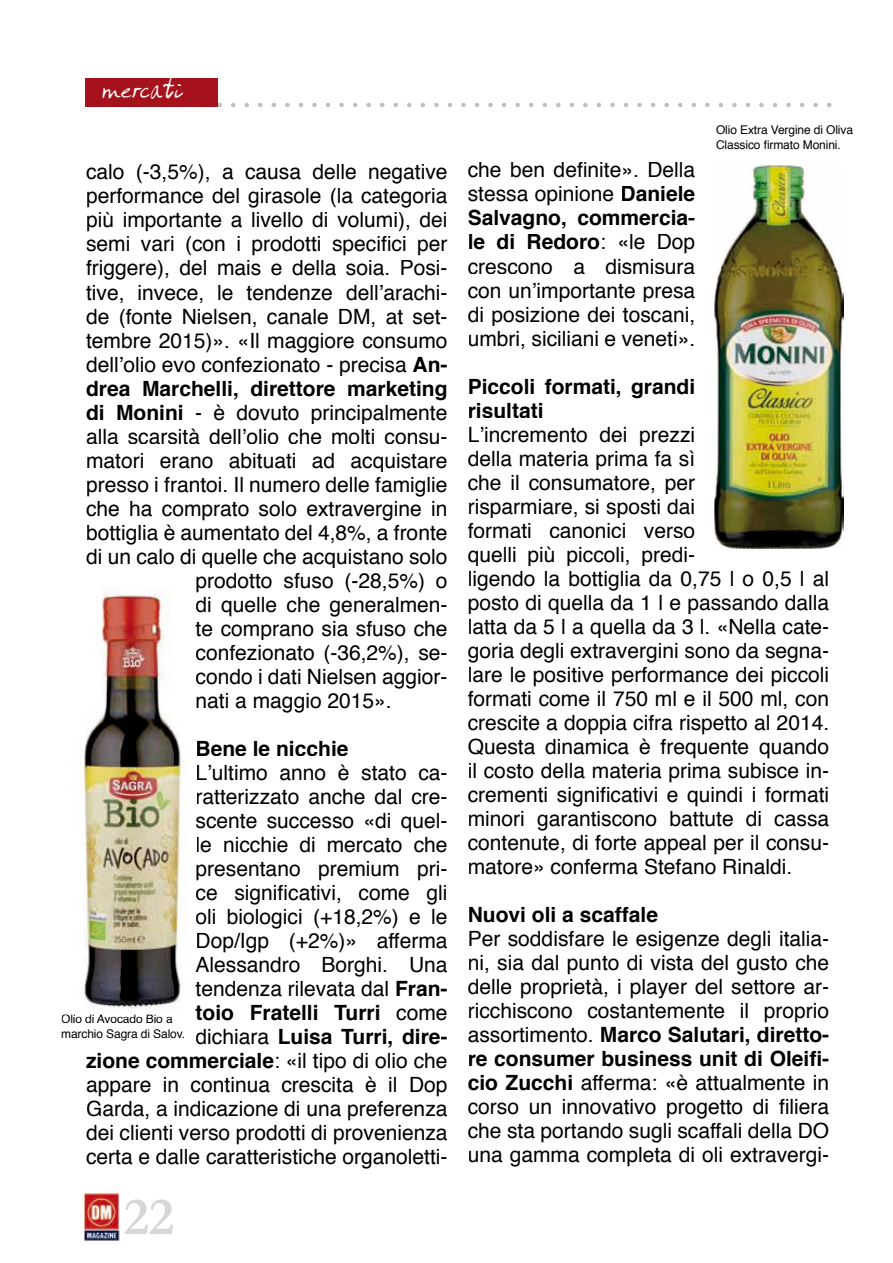
<style>
.page{position:relative;width:893px;height:1263px;background:#fff}
.page>*{position:absolute;margin:0;border:0;box-sizing:border-box;transform-origin:0 0}
.t1{font:700 54px "Garamond";color:#d7d7d7}
.t2{font:26.25px "Amano";color:#fff}
.t3{font:21px/24px "Helvetica";color:#010000;text-align:justify}
.t4{font:700 21px/24px "Helvetica";color:#010000}
.t5{font:12px/15px "Helvetica";letter-spacing:-.01em;color:#010000}
.s1{font-weight:700}
</style>
<div class="page">
<img style="left:85px;top:1191px;width:34px;height:50px">
<svg style="left:218px;top:103px;width:613px;height:4px"></svg>
<div style="left:85px;top:79px;width:133px;height:28px;background:#a6121c"></div>
<img style="left:82px;top:587px;width:105px;height:423px">
<img style="left:714px;top:165px;width:129px;height:384px">
<img style="left:68px;top:1014px;width:88px;height:2px">
<p class="t2" style="left:101px;top:74px;width:83px">mercati</p>
<p class="t3" style="left:86px;top:161px;width:363px">calo (-3,5%), a causa delle negative</p>
<p class="t3" style="left:86px;top:185px;width:363px">performance del girasole (la categoria</p>
<p class="t3" style="left:86px;top:209px;width:363px">più importante a livello di volumi), dei</p>
<p class="t3" style="left:86px;top:233px;width:363px">semi vari (con i prodotti specifici per</p>
<p class="t3" style="left:86px;top:257px;width:363px">friggere), del mais e della soia. Posi-</p>
<p class="t3" style="left:86px;top:281px;width:363px">tive, invece, le tendenze dell’arachi-</p>
<p class="t3" style="left:86px;top:305px;width:363px">de (fonte Nielsen, canale DM, at set-</p>
<p class="t3" style="left:86px;top:329px;width:363px">tembre 2015)». «Il maggiore consumo</p>
<p class="t3" style="left:86px;top:353px;width:363px">dell’olio evo confezionato - precisa <span class="s1">An-</span></p>
<p class="t4" style="left:86px;top:376px;width:363px">drea Marchelli, direttore marketing</p>
<p class="t3" style="left:86px;top:401px;width:363px"><span class="s1">di Monini</span> - è dovuto principalmente</p>
<p class="t3" style="left:86px;top:425px;width:363px">alla scarsità dell’olio che molti consu-</p>
<p class="t3" style="left:86px;top:449px;width:363px">matori erano abituati ad acquistare</p>
<p class="t3" style="left:86px;top:473px;width:363px">presso i frantoi. Il numero delle famiglie</p>
<p class="t3" style="left:86px;top:497px;width:363px">che ha comprato solo extravergine in</p>
<p class="t3" style="left:86px;top:521px;width:363px">bottiglia è aumentato del 4,8%, a fronte</p>
<p class="t3" style="left:86px;top:545px;width:363px">di un calo di quelle che acquistano solo</p>
<p class="t3" style="left:196px;top:569px;width:253px">prodotto sfuso (-28,5%) o</p>
<p class="t3" style="left:196px;top:593px;width:253px">di quelle che generalmen-</p>
<p class="t3" style="left:196px;top:617px;width:253px">te comprano sia sfuso che</p>
<p class="t3" style="left:196px;top:641px;width:253px">confezionato (-36,2%), se-</p>
<p class="t3" style="left:196px;top:665px;width:253px">condo i dati Nielsen aggior-</p>
<p class="t3" style="left:196px;top:689px;width:198px">nati a maggio 2015».</p>
<p class="t4" style="left:196px;top:736px;width:154px">Bene le nicchie</p>
<p class="t3" style="left:86px;top:761px;width:363px;text-align:right">L’ultimo anno è stato ca-<br>ratterizzato anche dal cre-<br>scente successo «di quel-<br>le nicchie di mercato che presentano premium pri-<br>ce significativi, come gli<br>oli biologici (+18,2%) e le<br>Dop/Igp (+2%)» afferma<br>Alessandro Borghi. Una<br>tendenza rilevata dal <span class="s1">Fran-<br>toio Fratelli Turri</span> come<br>dichiara <span class="s1">Luisa Turri, dire-<br>zione commerciale</span>: «il tipo di olio che appare in continua crescita è il Dop<br>Garda, a indicazione di una preferenza dei clienti verso prodotti di provenienza certa e dalle caratteristiche organoletti-</p>
<p class="t5" style="left:61px;top:1012px;width:125px">Olio di Avocado Bio a marchio Sagra di Salov.</p>
<h1 class="t1" style="left:124px;top:1185px;width:52px">22</h1>
<p class="t5" style="left:716px;top:123px;width:138px">Olio Extra Vergine di Oliva<br>Classico firmato Monini.</p>
<p class="t3" style="left:468px;top:159px;width:229px">che ben definite». Della stessa opinione <span class="s1">Daniele Salvagno, commercia&shy;le di Redoro</span>: «le Dop crescono a dismisura con un’importante presa di posizione dei toscani, umbri, siciliani e veneti».</p>
<p class="t4" style="left:468px;top:374px;width:229px">Piccoli formati, grandi risultati</p>
<p class="t3" style="left:468px;top:423px;width:363px;text-align:left">L’incremento dei prezzi<br>della materia prima fa sì<br>che il consumatore, per<br>risparmiare, si sposti dai<br>formati canonici verso<br>quelli più piccoli, predi-<br>ligendo la bottiglia da 0,75 l o 0,5 l al posto di quella da 1 l e passando dalla latta da 5 l a quella da 3 l. «Nella cate&shy;goria degli extravergini sono da segna&shy;lare le positive performance dei piccoli formati come il 750 ml e il 500 ml, con crescite a doppia cifra rispetto al 2014.<br>Questa dinamica è frequente quando il costo della materia prima subisce in&shy;crementi significativi e quindi i formati minori garantiscono battute di cassa contenute, di forte appeal per il consu&shy;matore» conferma Stefano Rinaldi.</p>
<p class="t4" style="left:468px;top:902px;width:192px">Nuovi oli a scaffale</p>
<p class="t3" style="left:468px;top:927px;width:363px">Per soddisfare le esigenze degli italia&shy;ni, sia dal punto di vista del gusto che delle proprietà, i player del settore ar&shy;ricchiscono costantemente il proprio assortimento. <span class="s1">Marco Salutari, diretto&shy;re consumer business unit di Oleifi&shy;cio Zucchi</span> afferma: «è attualmente in corso un innovativo progetto di filiera che sta portando sugli scaffali della DO una gamma completa di oli extravergi-</p>
</div>
